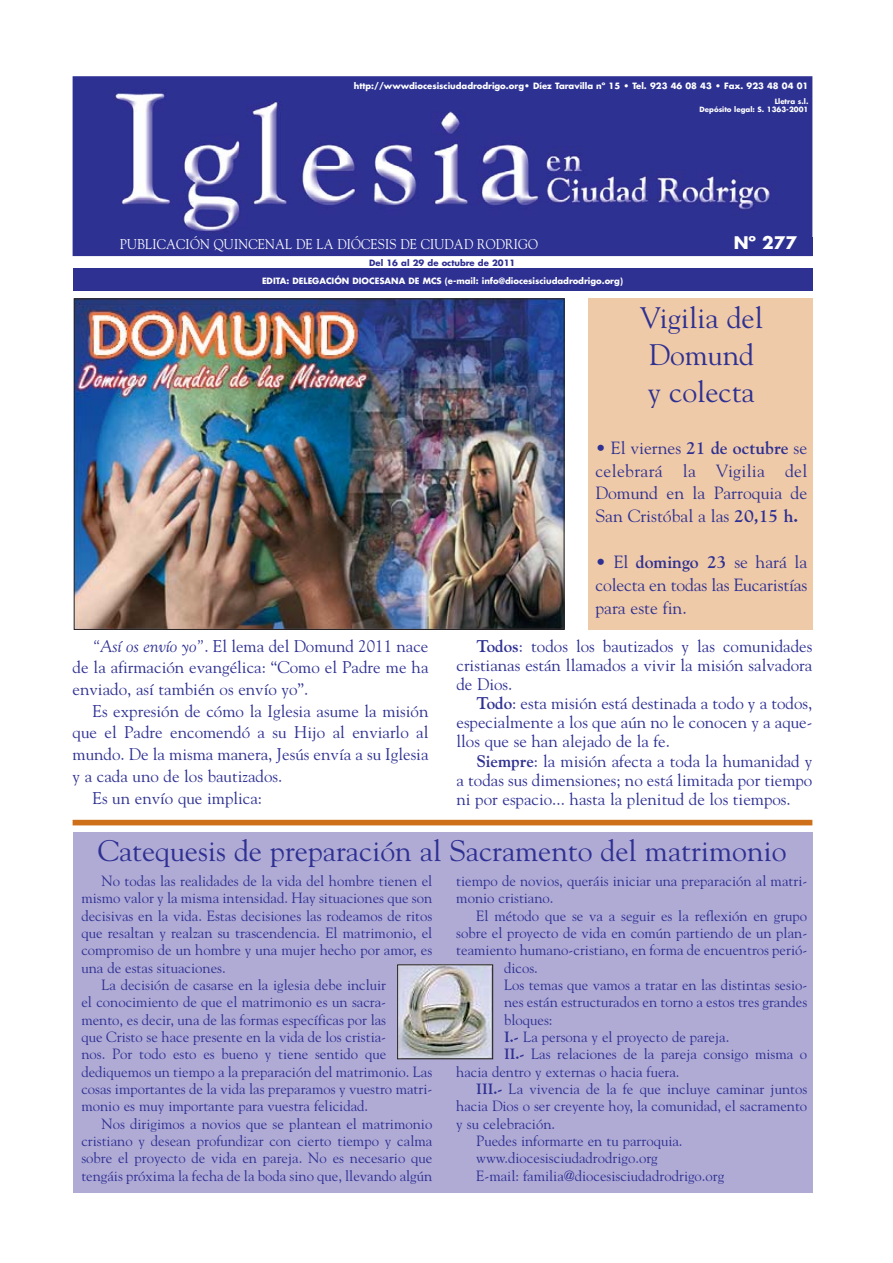
<style>
.page{position:relative;width:893px;height:1263px;background:#fff}
.page>*{position:absolute;margin:0;border:0;box-sizing:border-box;transform-origin:0 0}
.t1{font:29.55px/37.3px "Goudy";color:#2e3092}
.t2{font:17.7px/23px "Goudy";color:#2e3092;text-align:justify}
.t3{font:16.95px/19.2px "Goudy";color:#2e3092;text-align:justify}
.t4{font:700 16.95px "Futura";color:#fff}
.t5{font:14.85px/17.4px "Goudy";color:#2e3092}
.t6{font:14.1px "Goudy";letter-spacing:.015em;color:#fff;scale:.9 1}
.t7{font:700 8.4px "Futura";color:#fff}
.t8{font:700 8.4px "Futura";color:#2e3092}
.t9{font:700 7.05px/8.4px "Futura";color:#fff;text-align:right}
.s1{font-style:italic}
.s2{font-weight:700}
</style>
<div class="page">
<div style="left:73px;top:237px;width:739px;height:18px;background:#2e3092"></div>
<img style="left:77px;top:80px;width:731px;height:157px">
<div style="left:73px;top:76px;width:739px;height:180px;border:3px solid #2e3092"></div>
<div style="left:73px;top:268px;width:739px;height:23px;background:#2e3092"></div>
<div style="left:73px;top:833px;width:739px;height:360px;background:#b0abd5"></div>
<div style="left:587px;top:298px;width:225px;height:332px;background:#efcaa8"></div>
<div style="left:73px;top:820px;width:739px;height:5px;background:#ce7019"></div>
<img style="left:399px;top:967px;width:92px;height:90px">
<div style="left:397px;top:965px;width:96px;height:94px;border:1px solid #231f20"></div>
<img style="left:76px;top:301px;width:486px;height:327px">
<div style="left:74px;top:299px;width:490px;height:331px;border:1px solid #231f20"></div>
<p class="t7" style="left:354px;top:82px;width:456px">http://wwwdiocesisciudadrodrigo.org• Díez Taravilla nº 15 • Tel. 923 46 08 43 • Fax. 923 48 04 01</p>
<p class="t9" style="left:699px;top:97px;width:110px">Lletra s.l.<br>Depósito legal: S. 1363-2001</p>
<p class="t6" style="left:120px;top:239px;width:466px">PUBLICACIÓN QUINCENAL DE LA DIÓCESIS DE CIUDAD RODRIGO</p>
<p class="t4" style="left:734px;top:235px;width:65px">Nº 277</p>
<p class="t8" style="left:369px;top:259px;width:148px">Del 16 al 29 de octubre de 2011</p>
<p class="t7" style="left:262px;top:277px;width:362px">EDITA: DELEGACIÓN DIOCESANA DE MCS (e-mail: info@diocesisciudadrodrigo.org)</p>
<p class="t3" style="left:73px;top:636px;width:357px;line-height:21.8px;text-indent:20px"><span class="s1">“Así os envío yo”</span>. El lema del Domund 2011 nace de la afirmación evangélica: “Como el Padre me ha enviado, así también os envío yo”.</p>
<p class="t3" style="left:93px;top:703px;width:337px">Es expresión de cómo la Iglesia asume la misión</p>
<p class="t3" style="left:73px;top:724px;width:357px">que el Padre encomendó a su Hijo al enviarlo al</p>
<p class="t3" style="left:73px;top:746px;width:357px">mundo. De la misma manera, Jesús envía a su Iglesia</p>
<p class="t3" style="left:73px;top:768px;width:211px">y a cada uno de los bautizados.</p>
<p class="t3" style="left:93px;top:789px;width:171px">Es un envío que implica:</p>
<h1 class="t1" style="left:639px;top:301px;width:125px">Vigilia del<br>Domund y colecta</h1>
<p class="t2" style="left:595px;top:437px;width:213px">• El viernes <span class="s2">21 de octubre</span> se celebrará la Vigilia del Domund en la Parroquia de San Cristóbal a las <span class="s2">20,15 h.</span></p>
<p class="t2" style="left:595px;top:552px;width:213px">• El <span class="s2">domingo 23</span> se hará la colecta en todas las Eucaristías para este fin.</p>
<p class="t3" style="left:456px;top:637px;width:357px;text-indent:20px"><span class="s2">Todos</span>: todos los bautizados y las comunidades cristianas están llamados a vivir la misión salvadora de Dios.</p>
<p class="t3" style="left:456px;top:695px;width:357px;text-indent:20px"><span class="s2">Todo</span>: esta misión está destinada a todo y a todos, especialmente a los que aún no le conocen y a aque&shy;llos que se han alejado de la fe.</p>
<p class="t3" style="left:456px;top:752px;width:357px;text-indent:20px"><span class="s2">Siempre</span>: la misión afecta a toda la humanidad y a todas sus dimensiones; no está limitada por tiempo ni por espacio... hasta la plenitud de los tiempos.</p>
<h1 class="t1" style="left:98px;top:834px;width:690px">Catequesis de preparación al Sacramento del matrimonio</h1>
<p class="t5" style="left:101px;top:873px;width:332px">No todas las realidades de la vida del hombre tienen el</p>
<p class="t5" style="left:81px;top:891px;width:352px">mismo valor y la misma intensidad. Hay situaciones que son</p>
<p class="t5" style="left:81px;top:908px;width:352px">decisivas en la vida. Estas decisiones las rodeamos de ritos</p>
<p class="t5" style="left:81px;top:925px;width:352px">que resaltan y realzan su trascendencia. El matrimonio, el</p>
<p class="t5" style="left:81px;top:943px;width:352px">compromiso de un hombre y una mujer hecho por amor, es</p>
<p class="t5" style="left:81px;top:960px;width:146px">una de estas situaciones.</p>
<p class="t5" style="left:101px;top:977px;width:286px">La decisión de casarse en la iglesia debe incluir</p>
<p class="t5" style="left:81px;top:995px;width:306px">el conocimiento de que el matrimonio es un sacra-</p>
<p class="t5" style="left:81px;top:1012px;width:306px">mento, es decir, una de las formas específicas por las</p>
<p class="t5" style="left:81px;top:1029px;width:306px">que Cristo se hace presente en la vida de los cristia-</p>
<p class="t5" style="left:81px;top:1047px;width:306px">nos. Por todo esto es bueno y tiene sentido que</p>
<p class="t5" style="left:81px;top:1064px;width:352px">dediquemos un tiempo a la preparación del matrimonio. Las</p>
<p class="t5" style="left:81px;top:1081px;width:352px">cosas importantes de la vida las preparamos y vuestro matri-</p>
<p class="t5" style="left:81px;top:1099px;width:288px">monio es muy importante para vuestra felicidad.</p>
<p class="t5" style="left:101px;top:1116px;width:332px">Nos dirigimos a novios que se plantean el matrimonio</p>
<p class="t5" style="left:81px;top:1133px;width:352px">cristiano y desean profundizar con cierto tiempo y calma</p>
<p class="t5" style="left:81px;top:1151px;width:352px">sobre el proyecto de vida en pareja. No es necesario que</p>
<p class="t5" style="left:81px;top:1168px;width:352px">tengáis próxima la fecha de la boda sino que, llevando algún</p>
<p class="t5" style="left:456px;top:873px;width:352px">tiempo de novios, queráis iniciar una preparación al matri&shy;monio cristiano.</p>
<p class="t5" style="left:476px;top:908px;width:332px">El método que se va a seguir es la reflexión en grupo</p>
<p class="t5" style="left:456px;top:925px;width:352px">sobre el proyecto de vida en común partiendo de un plan-</p>
<p class="t5" style="left:456px;top:943px;width:352px">teamiento humano-cristiano, en forma de encuentros perió-</p>
<p class="t5" style="left:504px;top:960px;width:35px">dicos.</p>
<p class="t5" style="left:504px;top:977px;width:305px">Los temas que vamos a tratar en las distintas sesio-</p>
<p class="t5" style="left:504px;top:995px;width:305px">nes están estructurados en torno a estos tres grandes</p>
<p class="t5" style="left:504px;top:1012px;width:50px">bloques:</p>
<p class="t5" style="left:504px;top:1029px;width:227px"><span class="s2">I.-</span> La persona y el proyecto de pareja.</p>
<p class="t5" style="left:504px;top:1047px;width:304px"><span class="s2">II.-</span> Las relaciones de la pareja consigo misma o</p>
<p class="t5" style="left:456px;top:1064px;width:225px">hacia dentro y externas o hacia fuera.</p>
<p class="t5" style="left:476px;top:1081px;width:332px"><span class="s2">III.-</span> La vivencia de la fe que incluye caminar juntos</p>
<p class="t5" style="left:456px;top:1099px;width:352px">hacia Dios o ser creyente hoy, la comunidad, el sacramento</p>
<p class="t5" style="left:456px;top:1116px;width:100px">y su celebración.</p>
<p class="t5" style="left:476px;top:1133px;width:208px">Puedes informarte en tu parroquia.</p>
<p class="t5" style="left:476px;top:1151px;width:183px">www.diocesisciudadrodrigo.org</p>
<p class="t5" style="left:476px;top:1168px;width:249px">E-mail: familia@diocesisciudadrodrigo.org</p>
</div>
